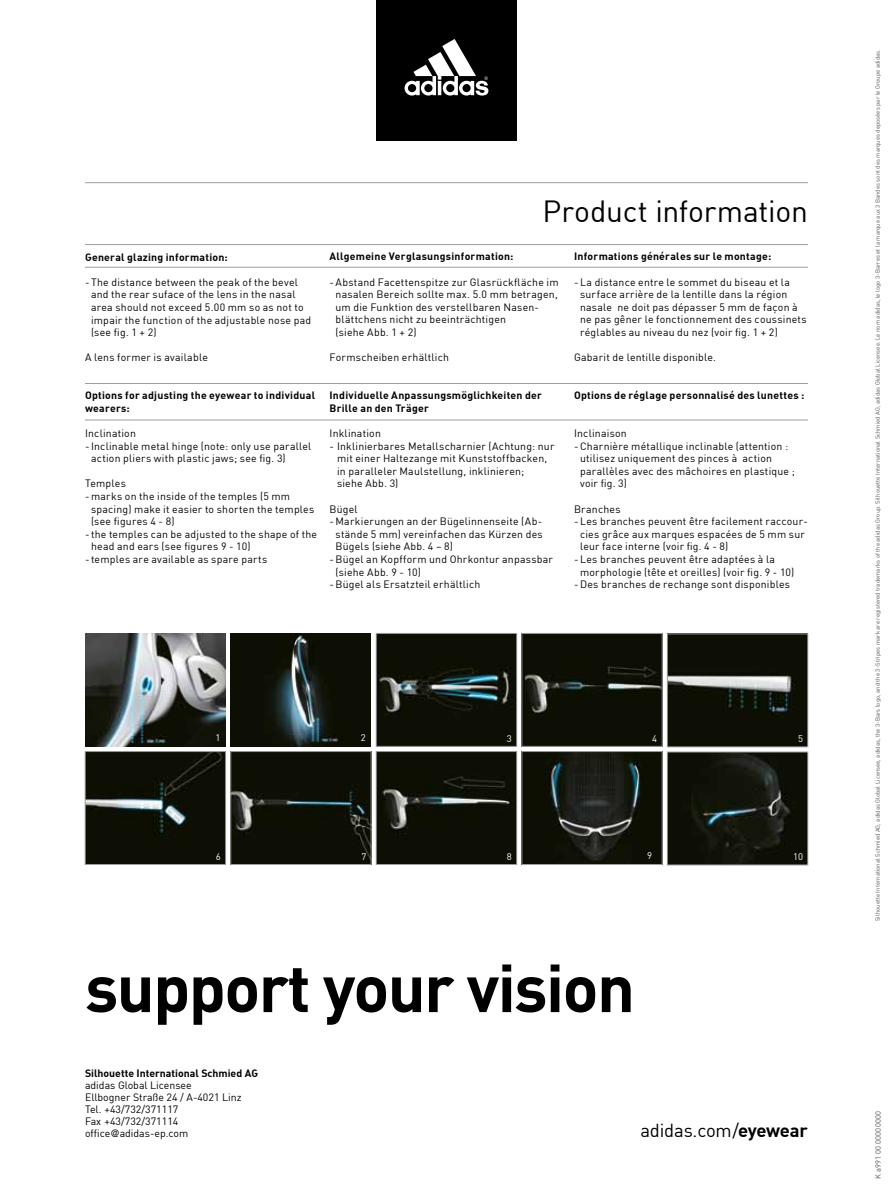
<style>
.page{position:relative;width:893px;height:1191px;background:#fff}
.page>*{position:absolute;margin:0;border:0;box-sizing:border-box;transform-origin:0 0}
.t1{font:700 66.45px "Adi Haus";letter-spacing:-.025em;color:#000}
.t2{font:30px "Adi Haus";letter-spacing:-.01em;color:#000}
.t3{font:18.45px "Adi Haus";letter-spacing:-.01em;color:#000}
.t4{font:10.5px/12.6px "Adi Haus";letter-spacing:.02em;color:#000}
.t5{font:700 10.5px/12.6px "Adi Haus";letter-spacing:.02em;color:#000}
.t6{font:10.5px/12px "Adi Haus";color:#000}
.t7{font:700 10.5px "Adi Haus";color:#000}
.t8{font:9.45px "Adi Haus";color:#fff}
.t9{font:7.5px "Adi Haus";color:#565656}
.t10{font:6px "Adi Haus";color:#565656}
.s1{font-weight:700}
</style>
<div class="page">
<hr style="left:85px;top:182px;width:723px;height:1px;background:#9c9d9d">
<div style="left:376px;top:0;width:141px;height:140px;background:#000"></div>
<svg style="left:405px;top:39px;width:83px;height:57px"></svg>
<img style="left:233px;top:753px;width:136px;height:109px">
<img style="left:378px;top:753px;width:137px;height:109px">
<div style="left:376px;top:751px;width:141px;height:113px;border:1px solid #9c9d9d"></div>
<img style="left:524px;top:753px;width:136px;height:109px">
<img style="left:378px;top:635px;width:137px;height:109px">
<div style="left:376px;top:633px;width:141px;height:113px;border:1px solid #9c9d9d"></div>
<img style="left:524px;top:635px;width:136px;height:109px">
<img style="left:669px;top:635px;width:137px;height:110px">
<div style="left:667px;top:633px;width:141px;height:114px;border:1px solid #9c9d9d"></div>
<img style="left:87px;top:753px;width:137px;height:109px">
<div style="left:85px;top:751px;width:141px;height:113px;border:1px solid #9c9d9d"></div>
<img style="left:669px;top:754px;width:137px;height:109px">
<div style="left:667px;top:752px;width:141px;height:113px;border:1px solid #9c9d9d"></div>
<img style="left:231px;top:633px;width:140px;height:113px">
<img style="left:85px;top:633px;width:140px;height:113px">
<hr style="left:85px;top:420px;width:723px;height:1px;background:#9c9d9d">
<hr style="left:85px;top:383px;width:723px;height:1px;background:#9c9d9d">
<hr style="left:85px;top:267px;width:723px;height:1px;background:#9c9d9d">
<hr style="left:85px;top:244px;width:723px;height:1px;background:#9c9d9d">
<p class="t5" style="left:85px;top:250px;width:144px">General glazing information:</p>
<p class="t4" style="left:91px;top:275px;width:222px;text-indent:-6px">- The distance between the peak of the bevel and the rear suface of the lens in the nasal area should not exceed 5.00 mm so as not to impair the function of the adjustable nose pad (see fig. 1 + 2)</p>
<p class="t4" style="left:85px;top:351px;width:124px">A lens former is available</p>
<p class="t5" style="left:85px;top:388px;width:232px">Options for adjusting the eyewear to individual wearers:</p>
<p class="t4" style="left:85px;top:427px;width:52px">Inclination</p>
<p class="t4" style="left:91px;top:439px;width:222px;text-indent:-6px">- Inclinable metal hinge (note: only use parallel action pliers with plastic jaws; see fig. 3)</p>
<p class="t4" style="left:85px;top:477px;width:42px">Temples</p>
<p class="t4" style="left:85px;top:490px;width:207px">-marks on the inside of the temples (5 mm</p>
<p class="t4" style="left:91px;top:502px;width:225px">spacing) make it easier to shorten the temples</p>
<p class="t4" style="left:91px;top:515px;width:85px">(see figures 4 - 8)</p>
<p class="t4" style="left:91px;top:527px;width:228px;text-indent:-6px">- the temples can be adjusted to the shape of the head and ears (see figures 9 - 10)</p>
<p class="t4" style="left:85px;top:553px;width:184px">- temples are available as spare parts</p>
<h2 class="t2" style="left:543px;top:192px;width:267px">Product information</h2>
<p class="t5" style="left:330px;top:250px;width:185px">Allgemeine Verglasungsinformation:</p>
<p class="t4" style="left:336px;top:275px;width:225px;text-indent:-6px">- Abstand Facettenspitze zur Glasrückfläche im nasalen Bereich sollte max. 5.0 mm betragen, um die Funktion des verstellbaren Nasen&shy;blättchens nicht zu beeinträchtigen<br>(siehe Abb. 1 + 2)</p>
<p class="t4" style="left:330px;top:351px;width:121px">Formscheiben erhältlich</p>
<p class="t5" style="left:330px;top:388px;width:214px">Individuelle Anpassungsmöglichkeiten der<br>Brille an den Träger</p>
<p class="t4" style="left:330px;top:426px;width:53px">Inklination</p>
<p class="t4" style="left:337px;top:439px;width:219px;text-indent:-7px">- Inklinierbares Metallscharnier (Achtung: nur mit einer Haltezange mit Kunststoffbacken, in paralleler Maulstellung, inklinieren;<br>siehe Abb. 3)</p>
<p class="t4" style="left:330px;top:502px;width:30px">Bügel</p>
<p class="t4" style="left:330px;top:515px;width:214px">- Markierungen an der Bügelinnenseite (Ab-</p>
<p class="t4" style="left:336px;top:527px;width:209px">stände 5 mm) vereinfachen das Kürzen des</p>
<p class="t4" style="left:336px;top:540px;width:119px">Bügels (siehe Abb. 4 – 8)</p>
<p class="t4" style="left:330px;top:552px;width:225px">-Bügel an Kopfform und Ohrkontur anpassbar</p>
<p class="t4" style="left:336px;top:565px;width:87px">(siehe Abb. 9 - 10)</p>
<p class="t4" style="left:330px;top:578px;width:152px">-Bügel als Ersatzteil erhältlich</p>
<p class="t5" style="left:574px;top:250px;width:199px">Informations générales sur le montage:</p>
<p class="t4" style="left:580px;top:275px;width:228px;text-indent:-6px">- La distance entre le sommet du biseau et la surface arrière de la lentille dans la région nasale ne doit pas dépasser 5 mm de façon à ne pas gêner le fonctionnement des coussinets réglables au niveau du nez (voir fig. 1 + 2)</p>
<p class="t4" style="left:574px;top:351px;width:144px">Gabarit de lentille disponible.</p>
<p class="t5" style="left:574px;top:388px;width:232px">Options de réglage personnalisé des lunettes :</p>
<p class="t4" style="left:574px;top:426px;width:54px">Inclinaison</p>
<p class="t4" style="left:574px;top:439px;width:216px">-Charnière métallique inclinable (attention :</p>
<p class="t4" style="left:580px;top:452px;width:194px">utilisez uniquement des pinces à action</p>
<p class="t4" style="left:580px;top:464px;width:216px">parallèles avec des mâchoires en plastique ;</p>
<p class="t4" style="left:580px;top:477px;width:48px">voir fig. 3)</p>
<p class="t4" style="left:574px;top:502px;width:48px">Branches</p>
<p class="t4" style="left:580px;top:515px;width:229px;text-indent:-6px">- Les branches peuvent être facilement raccour&shy;cies grâce aux marques espacées de 5 mm sur leur face interne (voir fig. 4 - 8)</p>
<p class="t4" style="left:574px;top:552px;width:203px">- Les branches peuvent être adaptées à la</p>
<p class="t4" style="left:580px;top:565px;width:216px">morphologie (tête et oreilles) (voir fig. 9 - 10)</p>
<p class="t4" style="left:574px;top:578px;width:218px">-Des branches de rechange sont disponibles</p>
<p class="t8" style="left:215px;top:732px;width:6px">1</p>
<p class="t8" style="left:361px;top:732px;width:6px">2</p>
<p class="t8" style="left:507px;top:732px;width:7px">3</p>
<p class="t8" style="left:652px;top:732px;width:7px">4</p>
<p class="t8" style="left:798px;top:732px;width:7px">5</p>
<p class="t8" style="left:361px;top:850px;width:7px">7</p>
<p class="t8" style="left:507px;top:850px;width:7px">8</p>
<p class="t8" style="left:647px;top:850px;width:7px">9</p>
<p class="t8" style="left:216px;top:850px;width:7px">6</p>
<p class="t8" style="left:793px;top:850px;width:12px">10</p>
<h1 class="t1" style="left:85px;top:944px;width:551px">support your vision</h1>
<p class="t7" style="left:85px;top:1066px;width:174px">Silhouette International Schmied AG</p>
<p class="t6" style="left:85px;top:1078px;width:158px">adidas Global Licensee<br>Ellbogner Straße 24 / A-4021 Linz<br>Tel. +43/732/371117<br>Fax +43/732/371114 office@adidas-ep.com</p>
<h3 class="t3" style="left:640px;top:1118px;width:169px">adidas.com/<span class="s1">eyewear</span></h3>
<p class="t10" style="left:874px;top:921px;width:873px;rotate:-90deg">Silhouette International Schmied AG, adidas Global Licensee, adidas, the 3-Bars logo, and the 3-Stripes mark are registered trademarks of the adidas Group. Silhouette International Schmied AG, adidas Global Licensee. Le nom adidas, le logo 3-Barres et la marque aux 3 Bandes sont des marques deposées par le Groupe adidas.</p>
<p class="t9" style="left:873px;top:1178px;width:69px;rotate:-90deg">K a991 00 0000 0000</p>
</div>
